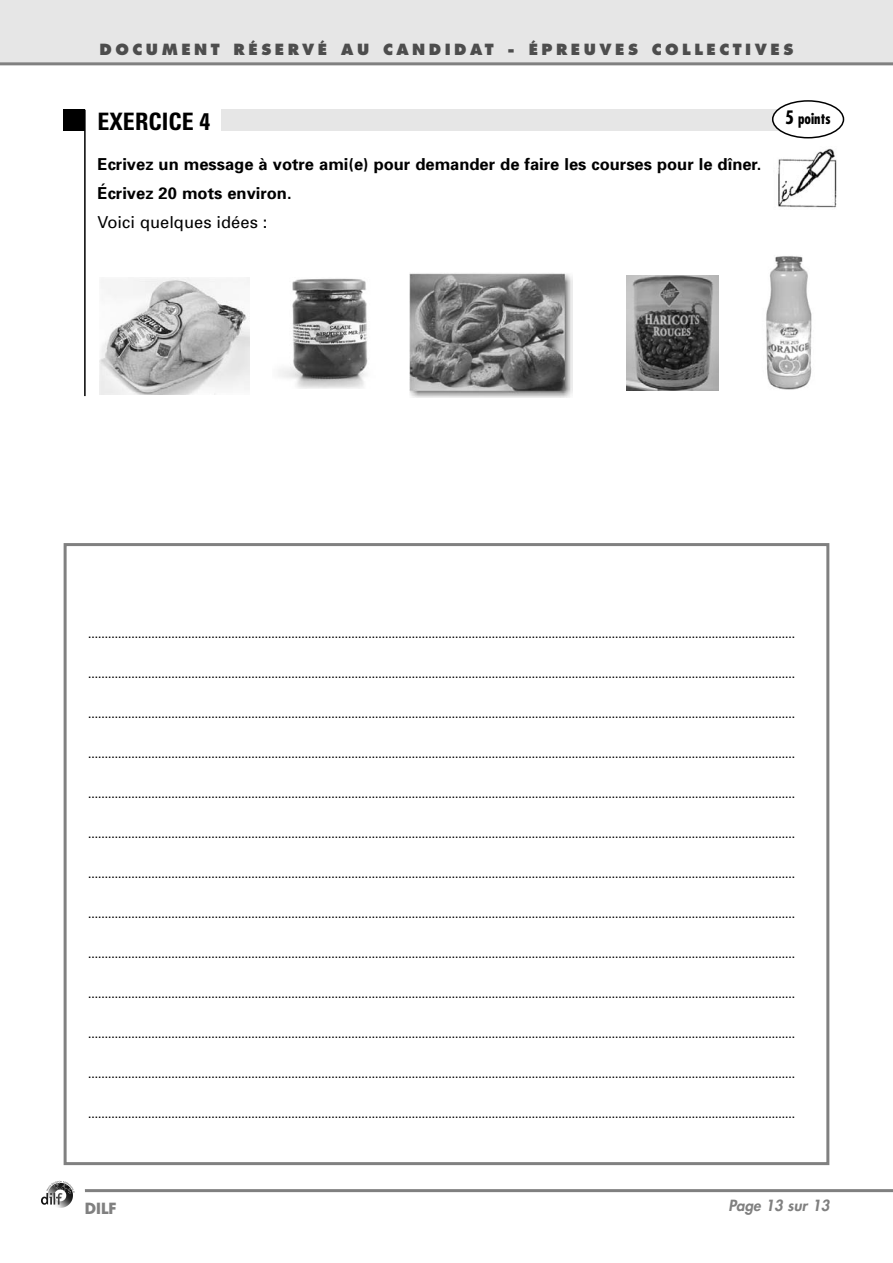
<style>
.page{position:relative;width:893px;height:1263px;background:#fff}
.page>*{position:absolute;margin:0;border:0;box-sizing:border-box;transform-origin:0 0}
.t1{font:700 condensed 24px "Univers";color:#000}
.t2{font:700 16.5px/29.2px "Univers";color:#000}
.t3{font:16.5px "Univers";color:#000}
.t4{font:800 15px "Futura";letter-spacing:.235em;color:#4d4d4d}
.t5{font:italic 800 15px "Futura";color:#808080}
.t6{font:700 condensed 15px "Futura";color:#000}
.t7{font:700 15px "Futura";color:#808080}
.t8{font:12px "Univers";color:#000}
.s1{font-size:18px}
</style>
<div class="page">
<img style="left:778px;top:148px;width:59px;height:60px">
<div style="left:0;top:0;width:892px;height:64px;background:#e6e6e6"></div>
<hr style="left:85px;top:1189px;width:807px;height:3px;background:#808080">
<hr style="left:0;top:62px;width:892px;height:3px;background:#808080">
<img style="left:41px;top:1180px;width:34px;height:28px">
<div style="left:221px;top:110px;width:587px;height:21px;background:#e6e6e6"></div>
<svg style="left:772px;top:100px;width:72px;height:38px"></svg>
<div style="left:64px;top:110px;width:21px;height:21px;background:#000"></div>
<hr style="left:84px;top:110px;width:2px;height:286px;background:#000">
<img style="left:100px;top:278px;width:150px;height:117px">
<img style="left:279px;top:278px;width:89px;height:111px">
<img style="left:409px;top:273px;width:163px;height:125px">
<svg style="left:718px;top:275px;width:1px;height:116px"></svg>
<img style="left:626px;top:275px;width:92px;height:116px">
<img style="left:766px;top:256px;width:46px;height:134px">
<div style="left:64px;top:543px;width:765px;height:622px;border:3px solid #808080"></div>
<p class="t4" style="left:100px;top:43px;width:695px">DOCUMENT RÉSERVÉ AU CANDIDAT - ÉPREUVES COLLECTIVES</p>
<h1 class="t1" style="left:98px;top:112px;width:114px">EXERCICE 4</h1>
<p class="t6" style="left:785px;top:112px;width:47px"><span class="s1">5</span> points</p>
<h2 class="t2" style="left:98px;top:151px;width:665px">Ecrivez un message à votre ami(e) pour demander de faire les courses pour le dîner.<br>Écrivez 20 mots environ.</h2>
<h2 class="t3" style="left:98px;top:217px;width:171px">Voici quelques idées :</h2>
<p class="t8" style="left:88px;top:629px;width:708px">....................................................................................................................................................................................................................</p>
<p class="t8" style="left:88px;top:669px;width:708px">....................................................................................................................................................................................................................</p>
<p class="t8" style="left:88px;top:709px;width:708px">....................................................................................................................................................................................................................</p>
<p class="t8" style="left:88px;top:749px;width:708px">....................................................................................................................................................................................................................</p>
<p class="t8" style="left:88px;top:789px;width:708px">....................................................................................................................................................................................................................</p>
<p class="t8" style="left:88px;top:829px;width:708px">....................................................................................................................................................................................................................</p>
<p class="t8" style="left:88px;top:869px;width:708px">....................................................................................................................................................................................................................</p>
<p class="t8" style="left:88px;top:909px;width:708px">....................................................................................................................................................................................................................</p>
<p class="t8" style="left:88px;top:949px;width:708px">....................................................................................................................................................................................................................</p>
<p class="t8" style="left:88px;top:989px;width:708px">....................................................................................................................................................................................................................</p>
<p class="t8" style="left:88px;top:1029px;width:708px">....................................................................................................................................................................................................................</p>
<p class="t8" style="left:88px;top:1069px;width:708px">....................................................................................................................................................................................................................</p>
<p class="t8" style="left:88px;top:1109px;width:708px">....................................................................................................................................................................................................................</p>
<p class="t7" style="left:85px;top:1201px;width:33px">DILF</p>
<p class="t5" style="left:728px;top:1198px;width:102px">Page 13 sur 13</p>
</div>
